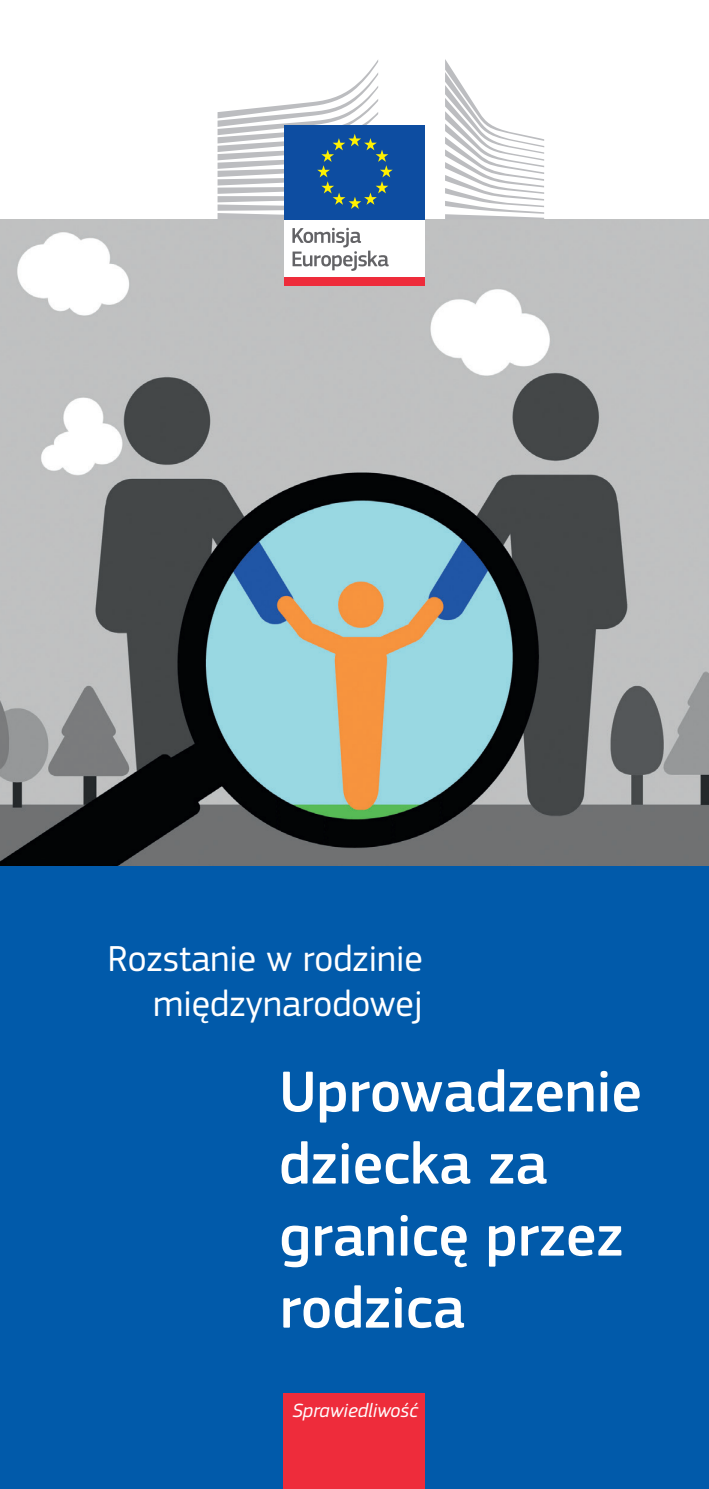
<style>
.page{position:relative;width:709px;height:1489px;background:#fff}
.page>*{position:absolute;margin:0;border:0;box-sizing:border-box;transform-origin:0 0}
.t1{font:500 60px/72px "EC Square Sans Pro";color:#fff}
.t2{font:37.5px/45px "EC Square Sans Pro";color:#fff;text-align:right}
.t3{font:italic 20px "EC Square Sans Pro";color:#fff}
</style>
<div class="page">
<div style="left:0;top:861px;width:709px;height:627px;background:#015aaa"></div>
<hr style="left:0;top:0;width:1px;height:220px;background:#ee2c3b">
<div style="left:283px;top:1393px;width:142px;height:95px;background:#ee2c3b"></div>
<img style="left:0;top:219px;width:709px;height:646px">
<div style="left:284px;top:216px;width:141px;height:63px;background:#fff"></div>
<div style="left:284px;top:125px;width:141px;height:94px;background:#0d4da1"></div>
<svg style="left:217px;top:60px;width:175px;height:159px"></svg>
<div style="left:284px;top:277px;width:141px;height:8px;background:#ee2c3b"></div>
<svg style="left:445px;top:59px;width:99px;height:160px"></svg>
<svg style="left:292px;top:228px;width:96px;height:43px"></svg>
<p class="t2" style="left:108px;top:936px;width:316px">Rozstanie w rodzinie międzynarodowej</p>
<p class="t1" style="left:279px;top:1056px;width:364px">Uprowadzenie dziecka za</p>
<p class="t1" style="left:279px;top:1200px;width:346px">granicę przez</p>
<p class="t1" style="left:279px;top:1272px;width:188px">rodzica</p>
<p class="t3" style="left:292px;top:1398px;width:127px">Sprawiedliwość</p>
</div>
